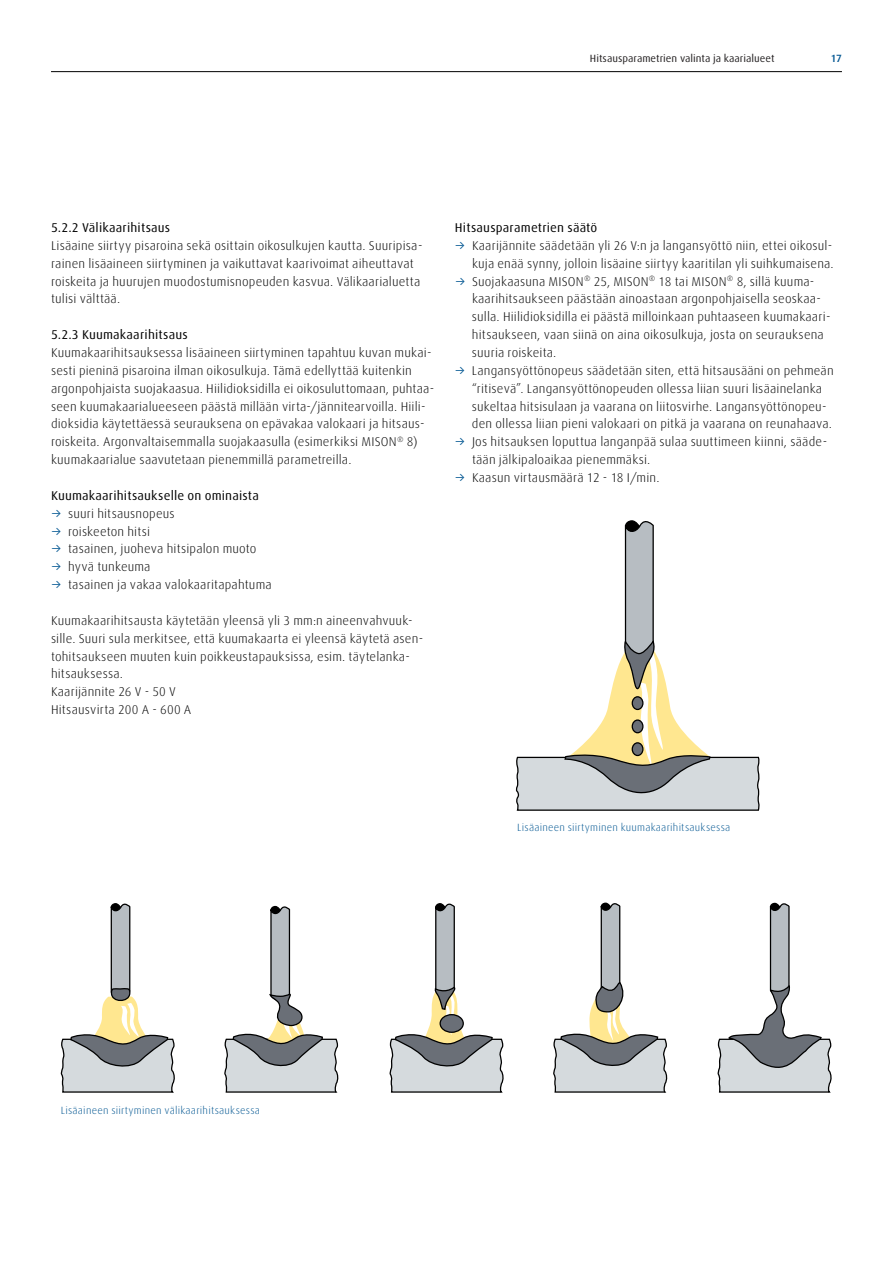
<style>
.page{position:relative;width:893px;height:1263px;background:#fff}
.page>*{position:absolute;margin:0;border:0;box-sizing:border-box;transform-origin:0 0}
.t1{font:300 12.75px/17.9px "Linde Dax Global";letter-spacing:.01em;color:#000}
.t2{font:12.75px "Linde Dax Global";letter-spacing:.01em;color:#000}
.t3{font:300 10.5px "Linde Dax Global";letter-spacing:.02em;color:#005591}
.t4{font:10.5px "Linde Dax Global";color:#221f20}
.t5{font:500 10.5px "Linde Dax Global";color:#005591}
.s1{font-weight:400;color:#005591}
</style>
<div class="page">
<hr style="left:51px;top:71px;width:791px;height:1px;background:#000">
<svg style="left:61px;top:903px;width:114px;height:190px"></svg>
<svg style="left:225px;top:905px;width:114px;height:188px"></svg>
<svg style="left:389px;top:903px;width:115px;height:190px"></svg>
<div style="left:440px;top:1015px;width:23px;height:17px;background:#6a6f77;border-radius:50%"></div>
<div style="left:439px;top:1014px;width:25px;height:19px;border:1px solid #000;border-radius:50%"></div>
<svg style="left:553px;top:902px;width:115px;height:191px"></svg>
<svg style="left:717px;top:902px;width:115px;height:191px"></svg>
<svg style="left:516px;top:520px;width:244px;height:291px"></svg>
<div style="left:632px;top:720px;width:11px;height:13px;background:#6a6f77;border-radius:50%"></div>
<div style="left:632px;top:719px;width:11px;height:14px;border:1px solid #000;border-radius:50%"></div>
<div style="left:632px;top:697px;width:11px;height:12px;background:#6a6f77;border-radius:50%"></div>
<div style="left:632px;top:696px;width:11px;height:14px;border:1px solid #000;border-radius:50%"></div>
<div style="left:632px;top:743px;width:11px;height:12px;background:#6a6f77;border-radius:50%"></div>
<div style="left:632px;top:742px;width:11px;height:14px;border:1px solid #000;border-radius:50%"></div>
<p class="t4" style="left:590px;top:52px;width:186px">Hitsausparametrien valinta ja kaarialueet</p>
<p class="t5" style="left:831px;top:52px;width:13px">17</p>
<p class="t2" style="left:51px;top:220px;width:121px">5.2.2 Välikaarihitsaus</p>
<p class="t1" style="left:51px;top:237px;width:373px">Lisäaine siirtyy pisaroina sekä osittain oikosulkujen kautta. Suuripisa&shy;rainen lisäaineen siirtyminen ja vaikuttavat kaarivoimat aiheuttavat roiskeita ja huurujen muodostumisnopeuden kasvua. Välikaarialuetta tulisi välttää.</p>
<p class="t2" style="left:51px;top:327px;width:138px">5.2.3 Kuumakaarihitsaus</p>
<p class="t1" style="left:51px;top:344px;width:385px">Kuumakaarihitsauksessa lisäaineen siirtyminen tapahtuu kuvan mukai&shy;sesti pieninä pisaroina ilman oikosulkuja. Tämä edellyttää kuitenkin argonpohjaista suojakaasua. Hiilidioksidilla ei oikosuluttomaan, puhtaa&shy;seen kuumakaarialueeseen päästä millään virta-/jännitearvoilla. Hiili&shy;dioksidia käytettäessä seurauksena on epävakaa valokaari ja hitsaus&shy;roiskeita. Argonvaltaisemmalla suojakaasulla (esimerkiksi MISON<sup>®</sup> 8) kuumakaarialue saavutetaan pienemmillä parametreilla.</p>
<p class="t2" style="left:51px;top:488px;width:209px">Kuumakaarihitsaukselle on ominaista</p>
<p class="t1" style="left:51px;top:504px;width:125px"><span class="s1">→</span> suuri hitsausnopeus</p>
<p class="t1" style="left:51px;top:522px;width:101px"><span class="s1">→</span> roiskeeton hitsi</p>
<p class="t1" style="left:51px;top:540px;width:207px"><span class="s1">→</span> tasainen, juoheva hitsipalon muoto</p>
<p class="t1" style="left:51px;top:558px;width:101px"><span class="s1">→</span> hyvä tunkeuma</p>
<p class="t1" style="left:51px;top:576px;width:222px"><span class="s1">→</span> tasainen ja vakaa valokaaritapahtuma</p>
<p class="t1" style="left:51px;top:611px;width:374px">Kuumakaarihitsausta käytetään yleensä yli 3 mm:n aineenvahvuuk&shy;sille. Suuri sula merkitsee, että kuumakaarta ei yleensä käytetä asen&shy;tohitsaukseen muuten kuin poikkeustapauksissa, esim. täytelanka&shy;hitsauksessa.<br>Kaarijännite 26 V - 50 V<br>Hitsausvirta 200 A - 600 A</p>
<p class="t2" style="left:455px;top:220px;width:144px">Hitsausparametrien säätö</p>
<p class="t1" style="left:455px;top:237px;width:380px;text-align:right"><span class="s1">→</span> Kaarijännite säädetään yli 26 V:n ja langansyöttö niin, ettei oikosul&shy;kuja enää synny, jolloin lisäaine siirtyy kaaritilan yli suihkumaisena.</p>
<p class="t1" style="left:472px;top:272px;width:360px;text-indent:-17px"><span class="s1">→</span> Suojakaasuna MISON<sup>®</sup> 25, MISON<sup>®</sup> 18 tai MISON<sup>®</sup> 8, sillä kuuma&shy;kaarihitsaukseen päästään ainoastaan argonpohjaisella seoskaa&shy;sulla. Hiilidioksidilla ei päästä milloinkaan puhtaaseen kuumakaari&shy;hitsaukseen, vaan siinä on aina oikosulkuja, josta on seurauksena suuria roiskeita.</p>
<p class="t1" style="left:472px;top:362px;width:363px;text-indent:-17px"><span class="s1">→</span> Langansyöttönopeus säädetään siten, että hitsausääni on pehmeän “ritisevä”. Langansyöttönopeuden ollessa liian suuri lisäainelanka sukeltaa hitsisulaan ja vaarana on liitosvirhe. Langansyöttönopeu&shy;den ollessa liian pieni valokaari on pitkä ja vaarana on reunahaava.</p>
<p class="t1" style="left:472px;top:433px;width:357px;text-indent:-17px"><span class="s1">→</span> Jos hitsauksen loputtua langanpää sulaa suuttimeen kiinni, sääde&shy;tään jälkipaloaikaa pienemmäksi.</p>
<p class="t1" style="left:455px;top:469px;width:206px"><span class="s1">→</span> Kaasun virtausmäärä 12 - 18 I/min.</p>
<p class="t3" style="left:517px;top:821px;width:215px">Lisäaineen siirtyminen kuumakaarihitsauksessa</p>
<p class="t3" style="left:61px;top:1104px;width:201px">Lisäaineen siirtyminen välikaarihitsauksessa</p>
</div>
